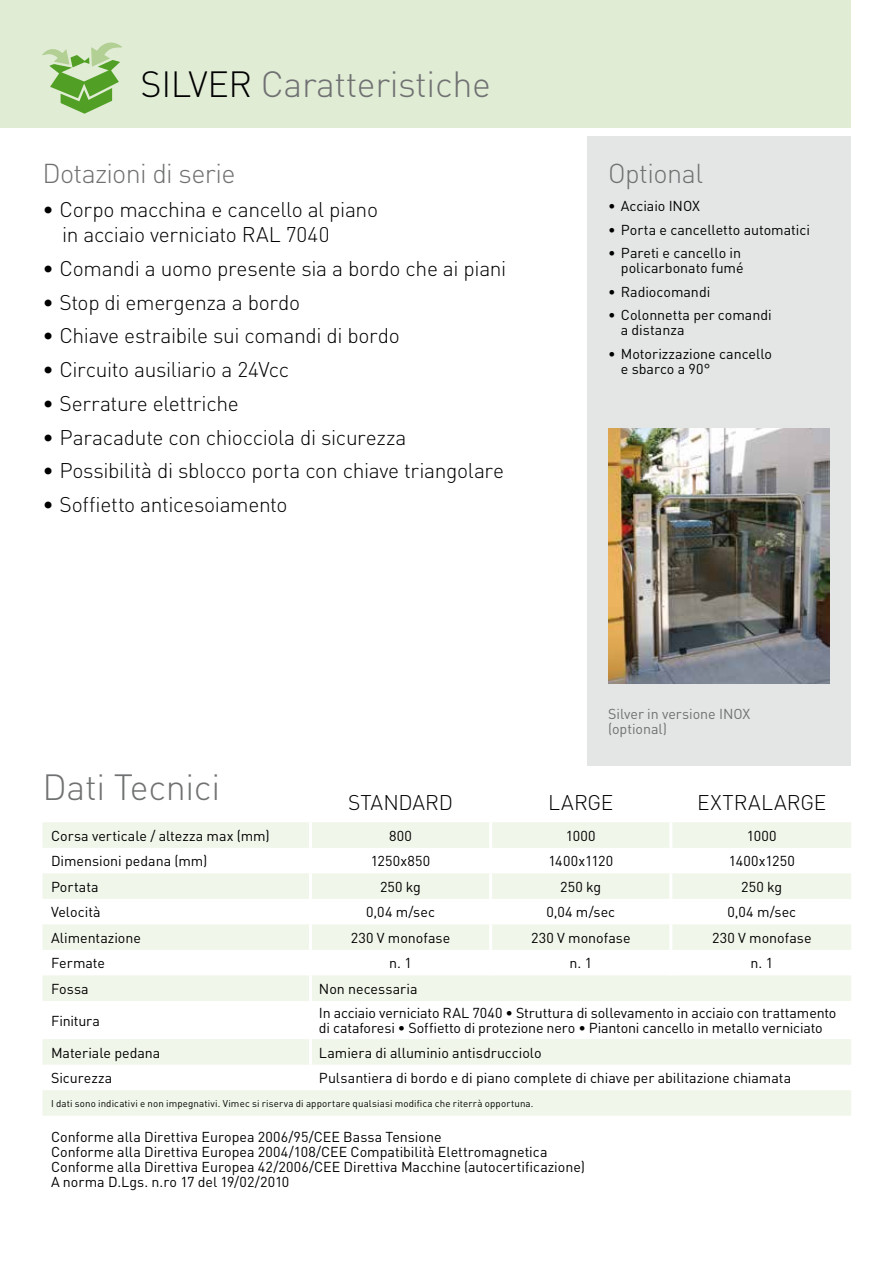
<style>
.page{position:relative;width:893px;height:1263px;background:#fff}
.page>*{position:absolute;margin:0;border:0;box-sizing:border-box;transform-origin:0 0}
.t1{font:300 36px "DIN";letter-spacing:-.01em;color:#707172}
.t2{font:300 27px "DIN";letter-spacing:-.025em;color:#707172}
.t3{font:300 21px/25.2px "DIN";letter-spacing:-.015em;color:#000}
.t4{font:300 21px "DIN";letter-spacing:.01em;color:#000}
.t5{font:14.25px/15px "DIN";color:#000}
.t6{font:14.25px/15px "DIN";letter-spacing:-.005em;color:#707172}
.t7{font:9.75px "DIN";letter-spacing:.015em;color:#000}
.s1{color:#000}
</style>
<div class="page">
<div style="left:0;top:0;width:850px;height:128px;background:#e1ecd5"></div>
<div style="left:587px;top:136px;width:263px;height:629px;background:#e4e5e5"></div>
<img style="left:608px;top:428px;width:221px;height:255px">
<svg style="left:42px;top:42px;width:80px;height:72px"></svg>
<svg style="left:43px;top:822px;width:808px;height:294px;fill:#f2f7ed"></svg>
<hr style="left:309px;top:822px;width:3px;height:26px;background:#fff">
<hr style="left:309px;top:848px;width:3px;height:25px;background:#fff">
<hr style="left:309px;top:873px;width:3px;height:26px;background:#fff">
<hr style="left:309px;top:899px;width:3px;height:25px;background:#fff">
<hr style="left:309px;top:924px;width:3px;height:26px;background:#fff">
<hr style="left:309px;top:950px;width:3px;height:25px;background:#fff">
<hr style="left:309px;top:975px;width:3px;height:26px;background:#fff">
<hr style="left:309px;top:1001px;width:3px;height:38px;background:#fff">
<hr style="left:309px;top:1039px;width:3px;height:26px;background:#fff">
<hr style="left:309px;top:1065px;width:3px;height:25px;background:#fff">
<hr style="left:489px;top:822px;width:3px;height:26px;background:#fff">
<hr style="left:489px;top:848px;width:3px;height:25px;background:#fff">
<hr style="left:489px;top:873px;width:3px;height:26px;background:#fff">
<hr style="left:489px;top:899px;width:3px;height:25px;background:#fff">
<hr style="left:489px;top:924px;width:3px;height:26px;background:#fff">
<hr style="left:489px;top:950px;width:3px;height:25px;background:#fff">
<hr style="left:669px;top:822px;width:3px;height:26px;background:#fff">
<hr style="left:669px;top:848px;width:3px;height:25px;background:#fff">
<hr style="left:669px;top:873px;width:3px;height:26px;background:#fff">
<hr style="left:669px;top:899px;width:3px;height:25px;background:#fff">
<hr style="left:669px;top:924px;width:3px;height:26px;background:#fff">
<hr style="left:669px;top:950px;width:3px;height:25px;background:#fff">
<h1 class="t1" style="left:141px;top:62px;width:352px"><span class="s1">SILVER</span> Caratteristiche</h1>
<h2 class="t2" style="left:43px;top:157px;width:195px">Dotazioni di serie</h2>
<h3 class="t3" style="left:62px;top:197px;width:318px;text-indent:-20px">• Corpo macchina e cancello al piano in acciaio verniciato RAL 7040</h3>
<h3 class="t3" style="left:43px;top:256px;width:465px">• Comandi a uomo presente sia a bordo che ai piani</h3>
<h3 class="t3" style="left:43px;top:289px;width:259px">• Stop di emergenza a bordo</h3>
<h3 class="t3" style="left:43px;top:323px;width:359px">• Chiave estraibile sui comandi di bordo</h3>
<h3 class="t3" style="left:43px;top:357px;width:248px">• Circuito ausiliario a 24Vcc</h3>
<h3 class="t3" style="left:43px;top:390px;width:198px">• Serrature elettriche</h3>
<h3 class="t3" style="left:43px;top:424px;width:366px">• Paracadute con chiocciola di sicurezza</h3>
<h3 class="t3" style="left:43px;top:458px;width:463px">• Possibilità di sblocco porta con chiave triangolare</h3>
<h3 class="t3" style="left:43px;top:491px;width:246px">• Soffietto anticesoiamento</h3>
<h2 class="t2" style="left:608px;top:157px;width:97px">Optional</h2>
<p class="t5" style="left:608px;top:198px;width:93px">• Acciaio I NOX</p>
<p class="t5" style="left:608px;top:222px;width:203px">• Porta e cancelletto automatici</p>
<p class="t5" style="left:608px;top:245px;width:137px;text-align:right">• Pareti e cancello in policarbonato fumé</p>
<p class="t5" style="left:608px;top:284px;width:104px">• Radiocomandi</p>
<p class="t5" style="left:621px;top:307px;width:152px;text-indent:-13px">• Colonnetta per comandi a distanza</p>
<p class="t5" style="left:621px;top:346px;width:153px;text-indent:-13px">• M otorizzazione cancello e sbarco a 90°</p>
<p class="t6" style="left:608px;top:706px;width:144px">Silver in versione I NOX (optional)</p>
<h1 class="t1" style="left:43px;top:765px;width:179px">Dati Tecnici</h1>
<h3 class="t3" style="left:348px;top:789px;width:106px">STANDARD</h3>
<h3 class="t3" style="left:548px;top:789px;width:67px">LARGE</h3>
<h3 class="t4" style="left:697px;top:789px;width:131px">EXTRALARGE</h3>
<p class="t5" style="left:51px;top:828px;width:220px">Corsa verticale / altezza max (mm)</p>
<p class="t5" style="left:389px;top:828px;width:24px">800</p>
<p class="t5" style="left:566px;top:828px;width:31px">1000</p>
<p class="t5" style="left:747px;top:828px;width:31px">1000</p>
<p class="t5" style="left:51px;top:853px;width:158px">Dimensioni pedana (mm)</p>
<p class="t5" style="left:371px;top:853px;width:61px">1250x850</p>
<p class="t5" style="left:548px;top:853px;width:66px">1400x1120</p>
<p class="t5" style="left:729px;top:853px;width:68px">1400x1250</p>
<p class="t5" style="left:51px;top:879px;width:49px">Portata</p>
<p class="t5" style="left:380px;top:879px;width:43px">250 kg</p>
<p class="t5" style="left:560px;top:879px;width:43px">250 kg</p>
<p class="t5" style="left:741px;top:879px;width:43px">250 kg</p>
<p class="t5" style="left:51px;top:904px;width:51px">Velocità</p>
<p class="t5" style="left:366px;top:904px;width:70px">0,04 m/sec</p>
<p class="t5" style="left:546px;top:904px;width:70px">0,04 m/sec</p>
<p class="t5" style="left:727px;top:904px;width:70px">0,04 m/sec</p>
<p class="t5" style="left:51px;top:930px;width:92px">Alimentazione</p>
<p class="t5" style="left:351px;top:930px;width:101px">230 V monofase</p>
<p class="t5" style="left:531px;top:930px;width:101px">230 V monofase</p>
<p class="t5" style="left:712px;top:930px;width:101px">230 V monofase</p>
<p class="t5" style="left:51px;top:955px;width:56px">Fermate</p>
<p class="t5" style="left:389px;top:955px;width:24px">n. 1</p>
<p class="t5" style="left:569px;top:955px;width:24px">n. 1</p>
<p class="t5" style="left:750px;top:955px;width:24px">n. 1</p>
<p class="t5" style="left:51px;top:981px;width:39px">Fossa</p>
<p class="t5" style="left:319px;top:981px;width:100px">Non necessaria</p>
<p class="t5" style="left:51px;top:1013px;width:50px">Finitura</p>
<p class="t5" style="left:319px;top:1005px;width:519px;text-indent:153px">7040 • Struttura di sollevamento in acciaio con trattamento di cataforesi • Soffietto di protezione nero • Piantoni cancello in metallo verniciato</p>
<p class="t5" style="left:319px;top:1005px;width:133px">I n acciaio verniciato RAL</p>
<p class="t5" style="left:51px;top:1045px;width:111px">Materiale pedana</p>
<p class="t5" style="left:319px;top:1045px;width:224px">Lamiera di alluminio antisdrucciolo</p>
<p class="t5" style="left:51px;top:1070px;width:63px">Sicurezza</p>
<p class="t5" style="left:319px;top:1070px;width:474px">Pulsantiera di bordo e di piano complete di chiave per abilitazione chiamata</p>
<p class="t7" style="left:51px;top:1097px;width:484px">I dati sono indicativi e non impegnativi. Vimec si riserva di apportare qualsiasi modifica che riterrà opportuna.</p>
<p class="t5" style="left:51px;top:1128px;width:535px">Conforme alla Direttiva Europea 2006/95/CEE Bassa Tensione<br>Conforme alla Direttiva Europea 2004/108/CEE Compatibilità Elettromagnetica Conforme alla Direttiva Europea 42/2006/CEE Direttiva Macchine (autocertificazione)<br>A norma D.Lgs. n.ro 17 del 19/02/2010</p>
</div>
